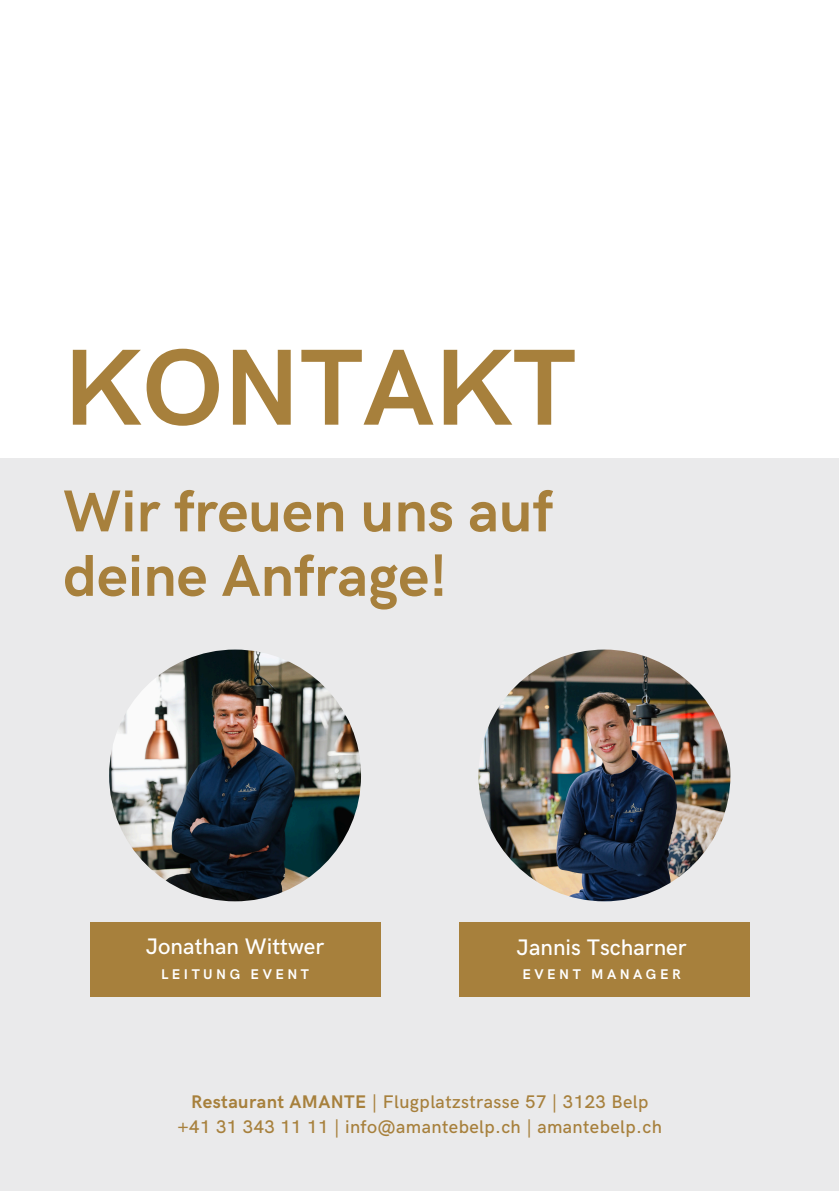
<style>
.page{position:relative;width:839px;height:1191px;background:#fff}
.page>*{position:absolute;margin:0;border:0;box-sizing:border-box;transform-origin:0 0}
.t1{font:700 108.6px "HK Grotesk";color:#a7803c}
.t2{font:700 59.2px/64.4px "HK Grotesk";color:#a7803c}
.t3{font:500 22.6px "HK Grotesk";color:#fff}
.t4{font:500 18.4px "HK Grotesk";letter-spacing:.02em;color:#a7803c}
.t5{font:700 14px "HK Grotesk";letter-spacing:.245em;color:#fff}
.s1{font-weight:700}
</style>
<div class="page">
<div style="left:0;top:0;width:838px;height:1191px;background:#eaeaeb"></div>
<div style="left:0;top:0;width:838px;height:458px;background:#fff"></div>
<img style="left:478px;top:650px;width:252px;height:251px;border-radius:50%">
<div style="left:459px;top:922px;width:290px;height:75px;background:#a7803c"></div>
<img style="left:109px;top:650px;width:252px;height:251px;border-radius:50%">
<div style="left:90px;top:922px;width:290px;height:75px;background:#a7803c"></div>
<h1 class="t1" style="left:63px;top:327px;width:514px">KONTAKT</h1>
<p class="t2" style="left:63px;top:481px;width:491px">Wir freuen uns auf deine Anfrage!</p>
<p class="t3" style="left:146px;top:934px;width:180px">Jonathan Wittwer</p>
<h3 class="t3" style="left:516px;top:935px;width:171px">Jannis Tscharner</h3>
<p class="t5" style="left:161px;top:966px;width:149px">LEITUNG EVENT</p>
<h4 class="t5" style="left:522px;top:966px;width:160px">EVENT MANAGER</h4>
<h2 class="t4" style="left:191px;top:1092px;width:459px"><span class="s1">Restaurant AMANTE</span> | Flugplatzstrasse 57 | 3123 Belp</h2>
<p class="t4" style="left:177px;top:1117px;width:486px">+41 31 343 11 11 | info@amantebelp.ch | amantebelp.ch</p>
</div>
